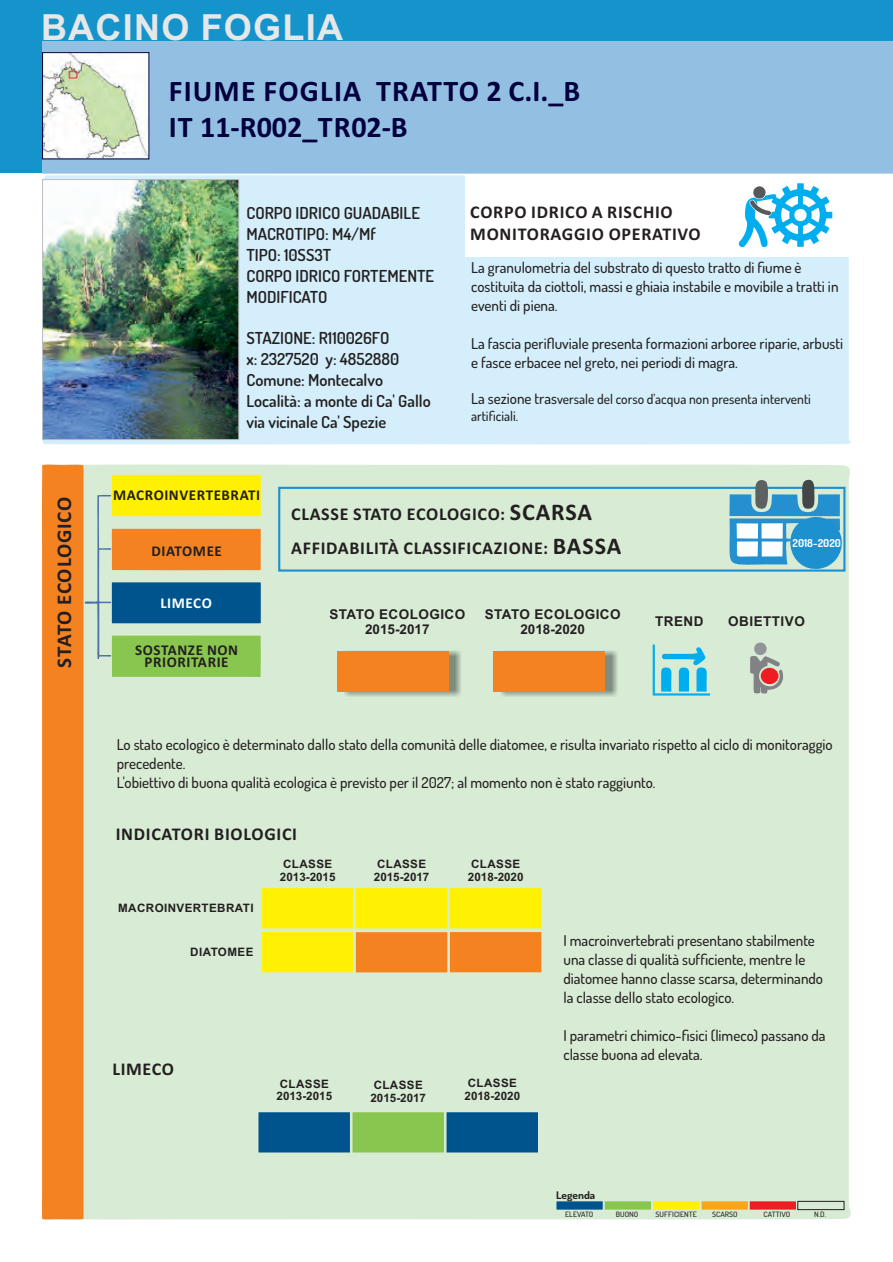
<style>
.page{position:relative;width:893px;height:1262px;background:#fff}
.page>*{position:absolute;margin:0;border:0;box-sizing:border-box;transform-origin:0 0}
.t1{font:700 36px "Arial";letter-spacing:.035em;color:#e6e7e9}
.t2{font:700 30px/36.6px "Calibri";letter-spacing:.04em;color:#02003e}
.t3{font:700 21px "Calibri";letter-spacing:.03em;color:#231f20}
.t4{font:700 18px/33.8px "Calibri";letter-spacing:.04em;color:#231f20}
.t5{font:600 16.5px/20.9px "Dosis";color:#231f20}
.t6{font:500 15px/18.9px "Dosis";color:#231f20}
.t7{font:700 15px/12.8px "Calibri";letter-spacing:.04em;color:#231f20;text-align:center}
.t8{font:700 15px "Calibri";letter-spacing:.04em;color:#fff}
.t9{font:500 13.5px/17.4px "Dosis";color:#231f20}
.t10{font:700 13.5px/15.1px "Arial";letter-spacing:.035em;color:#231f20;text-align:center}
.t11{font:700 11.55px/12.9px "Arial";color:#231f20}
.t12{font:700 11.55px "Arial";letter-spacing:.035em;color:#231f20}
.t13{font:700 10.95px "Dosis";color:#fff}
.t14{font:700 10.5px "Dosis";color:#231f20;scale:1.09 1}
.t15{font:500 7.35px "Dosis";color:#231f20;scale:1.09 1}
.s1{font-size:15px}
.s2{font-size:24px}
</style>
<div class="page">
<div style="left:261px;top:464px;width:590px;height:755px;background:#d8ebd4"></div>
<div style="left:0;top:0;width:892px;height:173px;background:#1594cb"></div>
<div style="left:43px;top:41px;width:849px;height:132px;background:#93c0e2"></div>
<svg style="left:556px;top:1200px;width:288px;height:10px;background:#b6a766"></svg>
<div style="left:258px;top:1112px;width:92px;height:40px;background:#00548e"></div>
<div style="left:352px;top:1112px;width:92px;height:40px;background:#89c650"></div>
<div style="left:446px;top:1112px;width:92px;height:40px;background:#00548e"></div>
<div style="left:262px;top:932px;width:91px;height:40px;background:#fff101"></div>
<div style="left:450px;top:932px;width:91px;height:40px;background:#f58220"></div>
<div style="left:356px;top:932px;width:91px;height:40px;background:#f58220"></div>
<div style="left:262px;top:888px;width:91px;height:40px;background:#fff101"></div>
<div style="left:356px;top:888px;width:91px;height:40px;background:#fff101"></div>
<div style="left:450px;top:888px;width:91px;height:40px;background:#fff101"></div>
<svg style="left:749px;top:641px;width:34px;height:53px;background:#b2bcb1"></svg>
<div style="left:760px;top:668px;width:18px;height:16px;background:#ee1d23;border-radius:50%"></div>
<img style="left:500px;top:650px;width:118px;height:47px">
<div style="left:493px;top:651px;width:112px;height:41px;background:#f58220"></div>
<img style="left:344px;top:650px;width:118px;height:47px">
<div style="left:337px;top:651px;width:112px;height:41px;background:#f58220"></div>
<div style="left:278px;top:487px;width:567px;height:84px;border:2px solid #1d90d0"></div>
<svg style="left:728px;top:478px;width:115px;height:95px;background:#73b4ce"></svg>
<svg style="left:42px;top:464px;width:219px;height:755px;background:#d4cb9b"></svg>
<div style="left:42px;top:175px;width:809px;height:269px;background:#d4effb"></div>
<div style="left:465px;top:174px;width:427px;height:83px;background:#fff"></div>
<img style="left:44px;top:181px;width:193px;height:257px">
<div style="left:42px;top:179px;width:197px;height:261px;border:1px solid #bcbdc0"></div>
<img style="left:44px;top:54px;width:103px;height:103px">
<div style="left:42px;top:52px;width:107px;height:107px;border:1px solid #02003e"></div>
<svg style="left:738px;top:183px;width:94px;height:65px"></svg>
<div style="left:91px;top:659px;width:21px;height:110px;background:#d8ebd4"></div>
<svg style="left:652px;top:644px;width:58px;height:51px;background:#86d3de"></svg>
<div style="left:662px;top:654px;width:31px;height:5px;background:#00aeef;border-radius:3px"></div>
<p class="t1" style="left:41px;top:15px;width:303px">BACINO FOGLIA</p>
<p class="t2" style="left:169px;top:75px;width:413px">FIUME FOGLIA TRATTO 2 C.I._B<br>IT 11-R002_TR02-B</p>
<p class="t3" style="left:58px;top:667px;width:172px;rotate:-90deg">STATO ECOLOGICO</p>
<p class="t5" style="left:246px;top:203px;width:189px">CORPO IDRICO GUADABILE<br>MACROTIPO: M4/Mf<br>TIPO: 10SS3T<br>CORPO IDRICO FORTEMENTE<br>MODIFICATO</p>
<p class="t5" style="left:246px;top:328px;width:186px">STAZIONE: R110026FO<br>x: 2327520 y: 4852880<br>Comune: Montecalvo<br>Località: a monte di Ca' Gallo via vicinale Ca' Spezie</p>
<p class="t7" style="left:113px;top:490px;width:149px">MACROINVERTEBRATI</p>
<p class="t4" style="left:470px;top:202px;width:232px;line-height:22px">CORPO IDRICO A RISCHIO<br>MONITORAGGIO OPERATIVO</p>
<p class="t6" style="left:471px;top:259px;width:369px">La granulometria del substrato di questo tratto di fiume è costituita da ciottoli, massi e ghiaia instabile e movibile a tratti in eventi di piena.</p>
<p class="t6" style="left:471px;top:335px;width:373px">La fascia perifluviale presenta formazioni arboree riparie, arbusti e fasce erbacee nel greto, nei periodi di magra.</p>
<p class="t9" style="left:471px;top:391px;width:341px"><span class="s1">La sezione tras</span>versale del corso d'acqua non presenta interventi artificiali.</p>
<p class="t7" style="left:151px;top:546px;width:72px">DIATOMEE</p>
<p class="t8" style="left:160px;top:598px;width:53px">LIMECO</p>
<p class="t7" style="left:135px;top:645px;width:105px">SOSTANZE NON<br>PRIORITARIE</p>
<p class="t4" style="left:291px;top:499px;width:331px">CLASSE STATO ECOLOGICO: <span class="s2">SCARSA<br></span>AFFIDABILITÀ CLASSIFICAZIONE: <span class="s2">BASSA</span></p>
<p class="t13" style="left:792px;top:537px;width:50px">2018-2020</p>
<p class="t10" style="left:329px;top:608px;width:137px">STATO ECOLOGICO<br>2015-2017</p>
<p class="t10" style="left:484px;top:608px;width:137px">STATO ECOLOGICO<br>2018-2020</p>
<p class="t10" style="left:655px;top:615px;width:50px">TREND</p>
<p class="t10" style="left:728px;top:615px;width:78px">OBIETTIVO</p>
<p class="t6" style="left:117px;top:737px;width:717px">Lo stato ecologico è determinato dallo stato della comunità delle diatomee, e risulta invariato rispetto al ciclo di monitoraggio precedente.<br>L'obiettivo di buona qualità ecologica è previsto per il 2027; al momento non è stato raggiunto.</p>
<p class="t4" style="left:116px;top:818px;width:183px">INDICATORI BIOLOGICI</p>
<p class="t12" style="left:118px;top:904px;width:137px">MACROINVERTEBRATI</p>
<p class="t12" style="left:190px;top:948px;width:65px">DIATOMEE</p>
<p class="t11" style="left:280px;top:859px;width:57px">CLASSE<br>2013-2015</p>
<p class="t11" style="left:374px;top:859px;width:57px">CLASSE<br>2015-2017</p>
<p class="t11" style="left:468px;top:859px;width:57px">CLASSE<br>2018-2020</p>
<p class="t4" style="left:112px;top:1053px;width:63px">LIMECO</p>
<p class="t11" style="left:276px;top:1078px;width:57px">CLASSE<br>2013-2015</p>
<p class="t11" style="left:370px;top:1079px;width:57px">CLASSE<br>2015-2017</p>
<p class="t11" style="left:464px;top:1078px;width:57px">CLASSE<br>2018-2020</p>
<p class="t6" style="left:563px;top:933px;width:261px">I macroinvertebrati presentano stabilmente una classe di qualità sufficiente, mentre le diatomee hanno classe scarsa, determinando la classe dello stato ecologico.</p>
<p class="t6" style="left:563px;top:1027px;width:264px">I parametri chimico-fisici (limeco) passano da classe buona ad elevata.</p>
<p class="t14" style="left:556px;top:1189px;width:37px">Legenda</p>
<p class="t15" style="left:565px;top:1211px;width:27px">ELEVATO</p>
<p class="t15" style="left:615px;top:1211px;width:22px">BUONO</p>
<p class="t15" style="left:655px;top:1211px;width:39px">SUFFICIENTE</p>
<p class="t15" style="left:712px;top:1211px;width:25px">SCARSO</p>
<p class="t15" style="left:763px;top:1211px;width:26px">CATTIVO</p>
<p class="t15" style="left:814px;top:1211px;width:12px">N.D.</p>
</div>
